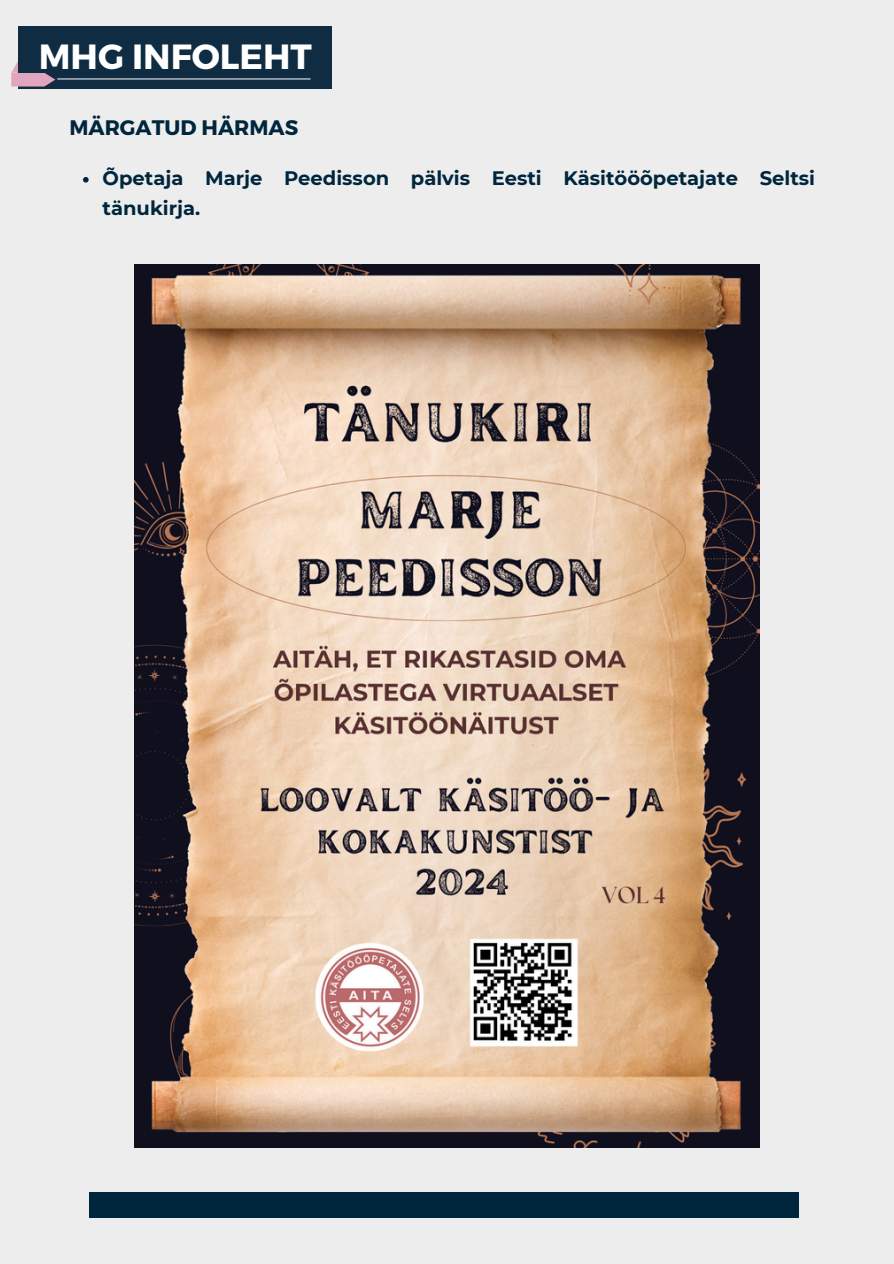
<style>
.page{position:relative;width:894px;height:1264px;background:#fff}
.page>*{position:absolute;margin:0;border:0;box-sizing:border-box;transform-origin:0 0}
.t1{font:700 34.95px "Montserrat";color:#fff}
.t2{font:700 21px "Montserrat";color:#00263e}
.t3{font:700 19.5px/30.3px "Montserrat";color:#00263e}
</style>
<div class="page">
<div style="left:0;top:0;width:893px;height:1263px;background:#ededed"></div>
<div style="left:89px;top:1191px;width:709px;height:26px;background:#00263e"></div>
<div style="left:18px;top:27px;width:314px;height:62px;background:#102c43"></div>
<svg style="left:11px;top:61px;width:44px;height:26px"></svg>
<hr style="left:57px;top:78px;width:253px;height:1px;background:#fff">
<img style="left:134px;top:264px;width:625px;height:883px">
<svg style="left:83px;top:177px;width:6px;height:6px"></svg>
<h1 class="t1" style="left:39px;top:34px;width:274px">MHG INFOLEHT</h1>
<p class="t2" style="left:69px;top:114px;width:230px">MÄRGATUD HÄRMAS</p>
<p class="t3" style="left:103px;top:163px;width:713px">Õpetaja Marje Peedisson pälvis Eesti Käsitööõpetajate Seltsi tänukirja.</p>
</div>
